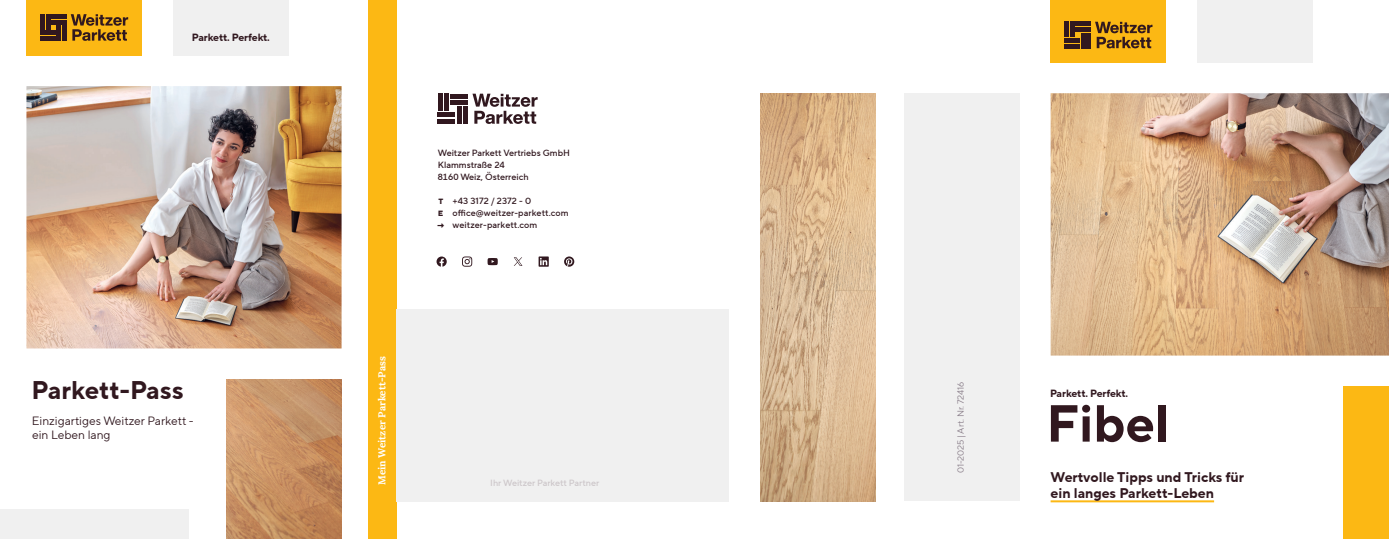
<style>
.page{position:relative;width:1389px;height:539px;background:#fff}
.page>*{position:absolute;margin:0;border:0;box-sizing:border-box;transform-origin:0 0}
.t1{font:700 52px "TT Norms Pro";color:#31181f}
.t2{font:700 25.5px "TT Norms Pro";color:#31181f}
.t3{font:700 14px/16.8px "TT Norms Pro";color:#31181f}
.t4{font:12px/14.4px "TT Norms Pro";color:#31181f}
.t5{font:700 10.5px "TT Norms Pro";letter-spacing:-.01em;color:#31181f}
.t6{font:700 10px "Lora";color:#fff}
.t7{font:500 9px/12px "TT Norms Pro";color:#31181f}
.t8{font:500 9px "TT Norms Pro";color:#cdc7ca}
.t9{font:9px "TT Norms Pro";letter-spacing:-.01em;color:#897d89}
.s1{font-weight:700}
.s2{font-weight:900;font-size:7.5px}
</style>
<div class="page">
<div style="left:904px;top:94px;width:116px;height:407px;background:#f0f0f0"></div>
<img style="left:226px;top:379px;width:116px;height:160px">
<div style="left:0;top:510px;width:189px;height:29px;background:#f0f0f0"></div>
<img style="left:26px;top:86px;width:316px;height:262px">
<div style="left:369px;top:0;width:28px;height:539px;background:#fcb814"></div>
<div style="left:1051px;top:0;width:115px;height:62px;background:#fcb814"></div>
<div style="left:1197px;top:0;width:116px;height:62px;background:#f0f0f0"></div>
<img style="left:1051px;top:93px;width:338px;height:262px">
<div style="left:1344px;top:386px;width:45px;height:153px;background:#fcb814"></div>
<hr style="left:1065px;top:22px;width:4px;height:15px;background:#31181f">
<div style="left:1070px;top:22px;width:5px;height:15px;background:#31181f"></div>
<div style="left:1076px;top:27px;width:15px;height:5px;background:#31181f"></div>
<hr style="left:1076px;top:22px;width:15px;height:4px;background:#31181f">
<hr style="left:1087px;top:33px;width:4px;height:15px;background:#31181f">
<hr style="left:1081px;top:33px;width:4px;height:15px;background:#31181f">
<hr style="left:1065px;top:38px;width:15px;height:4px;background:#31181f">
<hr style="left:1065px;top:44px;width:15px;height:4px;background:#31181f">
<svg style="left:1095px;top:22px;width:57px;height:26px"></svg>
<hr style="left:1051px;top:500px;width:163px;height:2px;background:#fcb814">
<div style="left:173px;top:0;width:116px;height:55px;background:#f0f0f0"></div>
<div style="left:26px;top:0;width:116px;height:55px;background:#fcb814"></div>
<div style="left:40px;top:14px;width:5px;height:15px;background:#31181f"></div>
<hr style="left:46px;top:14px;width:4px;height:15px;background:#31181f">
<hr style="left:52px;top:20px;width:15px;height:4px;background:#31181f">
<div style="left:52px;top:14px;width:15px;height:5px;background:#31181f"></div>
<div style="left:62px;top:26px;width:5px;height:15px;background:#31181f"></div>
<hr style="left:57px;top:26px;width:4px;height:15px;background:#31181f">
<hr style="left:40px;top:31px;width:15px;height:4px;background:#31181f">
<div style="left:40px;top:36px;width:15px;height:5px;background:#31181f"></div>
<svg style="left:71px;top:14px;width:57px;height:27px"></svg>
<img style="left:760px;top:94px;width:115px;height:407px">
<div style="left:438px;top:94px;width:5px;height:17px;background:#31181f"></div>
<div style="left:444px;top:94px;width:5px;height:17px;background:#31181f"></div>
<div style="left:451px;top:100px;width:17px;height:5px;background:#31181f"></div>
<div style="left:451px;top:94px;width:17px;height:5px;background:#31181f"></div>
<div style="left:463px;top:107px;width:5px;height:17px;background:#31181f"></div>
<hr style="left:457px;top:107px;width:4px;height:17px;background:#31181f">
<div style="left:438px;top:112px;width:17px;height:5px;background:#31181f"></div>
<div style="left:438px;top:119px;width:17px;height:5px;background:#31181f"></div>
<svg style="left:472px;top:94px;width:66px;height:30px"></svg>
<div style="left:397px;top:309px;width:332px;height:192px;background:#f0f0f0"></div>
<svg style="left:437px;top:256px;width:10px;height:10px"></svg>
<svg style="left:462px;top:256px;width:10px;height:11px"></svg>
<svg style="left:488px;top:258px;width:10px;height:7px"></svg>
<svg style="left:539px;top:256px;width:10px;height:11px"></svg>
<svg style="left:564px;top:256px;width:10px;height:11px"></svg>
<svg style="left:514px;top:257px;width:8px;height:9px"></svg>
<p class="t5" style="left:192px;top:30px;width:80px">Parkett. Perfekt.</p>
<h2 class="t2" style="left:32px;top:371px;width:153px">Parkett-Pass</h2>
<h3 class="t4" style="left:32px;top:413px;width:163px">Einzigartiges Weitzer Parkett - ein Leben lang</h3>
<p class="t6" style="left:374px;top:485px;width:130px;rotate:-90deg">Mein Weitzer Parkett-Pass</p>
<p class="t7" style="left:438px;top:147px;width:134px">Weitzer Parkett Vertriebs GmbH<br>Klammstraße 24<br>8160 Weiz, Österreich</p>
<p class="t7" style="left:438px;top:195px;width:132px"><span class="s1">T</span> +43 3172 / 2372 - 0<br><span class="s1">E</span> office@weitzer-parkett.com</p>
<p class="t7" style="left:437px;top:219px;width:102px"><span class="s2">→</span> weitzer-parkett.com</p>
<p class="t8" style="left:490px;top:476px;width:111px">Ihr Weitzer Parkett Partner</p>
<p class="t9" style="left:954px;top:473px;width:93px;rotate:-90deg">01-2025 | Art. Nr. 72416</p>
<p class="t5" style="left:1050px;top:385px;width:80px">Parkett. Perfekt.</p>
<h1 class="t1" style="left:1046px;top:385px;width:124px">Fibel</h1>
<h3 class="t3" style="left:1051px;top:468px;width:195px">Wertvolle Tipps und Tricks für ein langes Parkett-Leben</h3>
</div>
